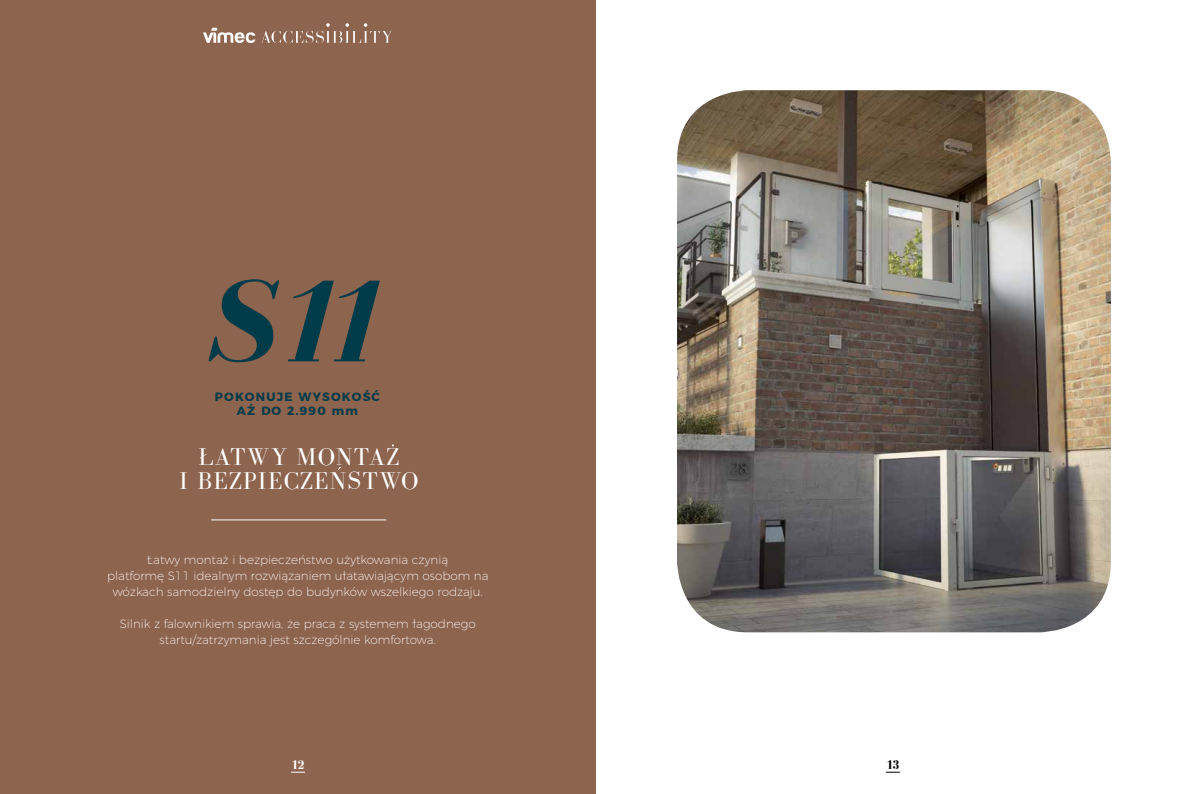
<style>
.page{position:relative;width:1191px;height:794px;background:#fff}
.page>*{position:absolute;margin:0;border:0;box-sizing:border-box;transform-origin:0 0}
.t1{font:italic 700 120px "Bodoni FLF";color:#003b4a}
.t2{font:25px/24px "Bodoni FLF";letter-spacing:.05em;color:#fff;text-align:center}
.t3{font:700 13px "Bodoni FLF";color:#fff}
.t4{font:700 13px "Bodoni FLF";color:#000}
.t5{font:200 12px/16px "Montserrat";color:#fff;text-align:center}
.t6{font:700 12px/14.4px "Montserrat";letter-spacing:.1em;color:#003b4a;text-align:center}
</style>
<div class="page">
<div style="left:0;top:0;width:595px;height:794px;background:#8d644d"></div>
<hr style="left:211px;top:519px;width:175px;height:1px;background:#fff">
<svg style="left:203px;top:23px;width:189px;height:20px"></svg>
<svg style="left:886px;top:772px;width:14px;height:1px"></svg>
<svg style="left:291px;top:772px;width:14px;height:1px"></svg>
<img style="left:677px;top:90px;width:433px;height:542px">
<h1 class="t1" style="left:205px;top:258px;width:185px">S11</h1>
<p class="t6" style="left:215px;top:388px;width:167px">POKONUJE WYSOKOŚĆ<br>AŻ DO 2.990 mm</p>
<h2 class="t2" style="left:179px;top:445px;width:241px">LATWY MONTAZ<br>I BEZPIECZENSTWO</h2>
<p class="t5" style="left:107px;top:551px;width:383px">Łatwy montaż i bezpieczeństwo użytkowania czynią<br>platformę S11 idealnym rozwiązaniem ułatawiającym osobom na wózkach samodzielny dostęp do budynków wszelkiego rodzaju.</p>
<p class="t5" style="left:120px;top:615px;width:357px">Silnik z falownikiem sprawia, że praca z systemem łagodnego startu/zatrzymania jest szczególnie komfortowa.</p>
<p class="t3" style="left:291px;top:758px;width:15px">12</p>
<p class="t4" style="left:886px;top:758px;width:15px">13</p>
</div>
